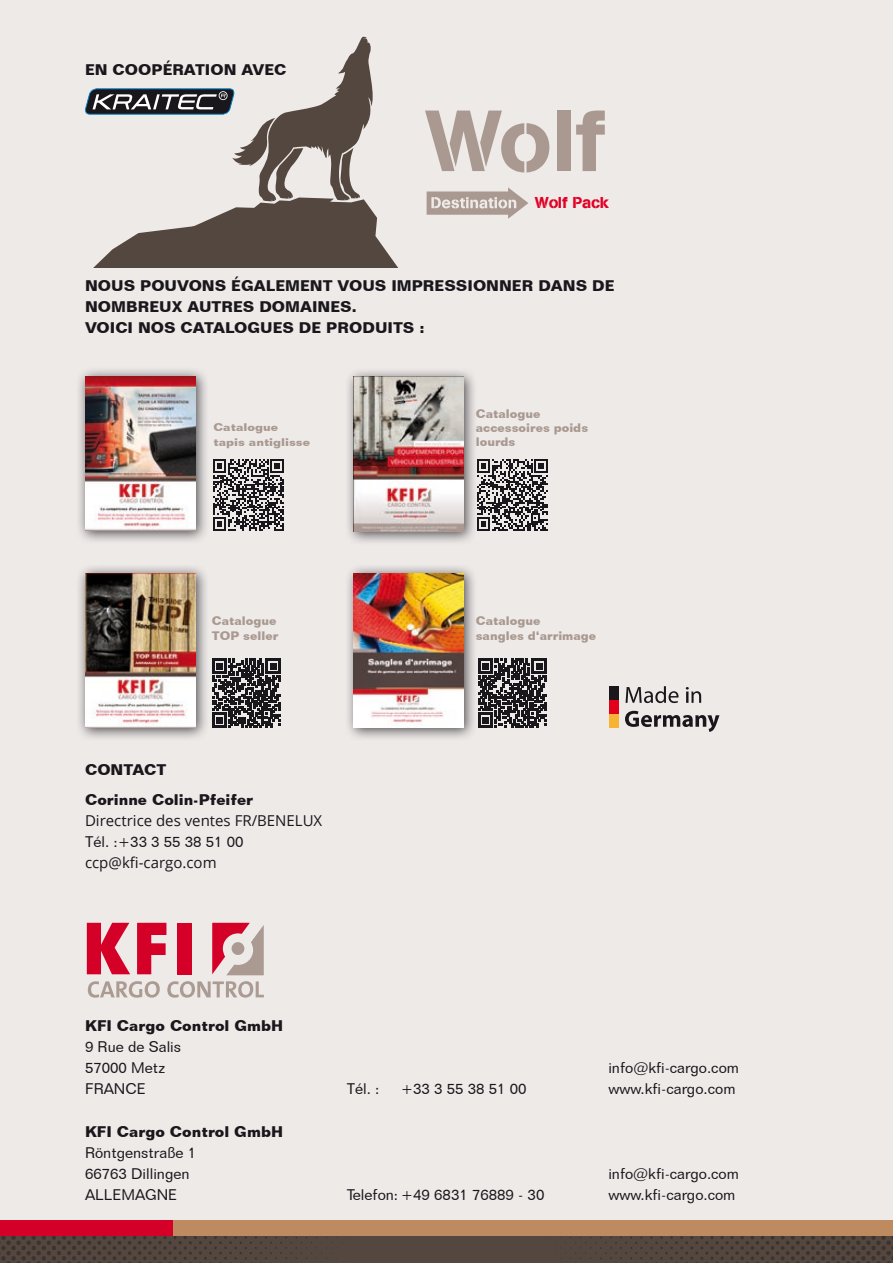
<style>
.page{position:relative;width:893px;height:1263px;background:#fff}
.page>*{position:absolute;margin:0;border:0;box-sizing:border-box;transform-origin:0 0}
.t1{font:85.65px "AG Book Stencil";color:#a99990}
.t2{font:15.75px "AG Book Stencil";color:#e20024}
.t3{font:15px/21px "Folio BT";color:#1a171c}
.t4{font:700 15px/21px "Folio BT";color:#1a171c}
.t5{font:15px "Open Sans";color:#1a171c}
.t6{font:700 12px/14.4px "Folio BT";color:#a99990}
.t7{font:700 10.8px/14.4px "Folio BT";color:#a99990;scale:1.11 1}
</style>
<div class="page">
<div style="left:0;top:0;width:893px;height:986px;background:#eeeae8"></div>
<div style="left:0;top:269px;width:893px;height:994px;background:#eeeae8"></div>
<div style="left:0;top:1220px;width:174px;height:16px;background:#d40028"></div>
<div style="left:174px;top:1220px;width:719px;height:16px;background:#be8a5f"></div>
<img style="left:0;top:1236px;width:893px;height:27px">
<svg style="left:626px;top:686px;width:52px;height:17px"></svg>
<svg style="left:686px;top:687px;width:15px;height:16px"></svg>
<svg style="left:625px;top:711px;width:94px;height:21px"></svg>
<div style="left:609px;top:687px;width:10px;height:13px;background:#1a171c"></div>
<div style="left:609px;top:700px;width:10px;height:14px;background:#e2001a"></div>
<div style="left:609px;top:714px;width:10px;height:13px;background:#f8b335"></div>
<svg style="left:212px;top:659px;width:68px;height:68px"></svg>
<div style="left:76px;top:564px;width:133px;height:178px;background:#1a171c;opacity:.75"></div>
<img style="left:85px;top:573px;width:110px;height:154px">
<svg style="left:427px;top:187px;width:101px;height:32px"></svg>
<svg style="left:85px;top:37px;width:313px;height:231px"></svg>
<svg style="left:213px;top:459px;width:71px;height:71px"></svg>
<div style="left:76px;top:367px;width:133px;height:178px;background:#1a171c;opacity:.75"></div>
<img style="left:85px;top:376px;width:110px;height:154px">
<svg style="left:478px;top:459px;width:70px;height:71px"></svg>
<div style="left:344px;top:368px;width:134px;height:178px;background:#1a171c;opacity:.75"></div>
<img style="left:353px;top:377px;width:111px;height:154px">
<div style="left:344px;top:564px;width:134px;height:178px;background:#1a171c;opacity:.75"></div>
<img style="left:353px;top:573px;width:111px;height:154px">
<svg style="left:212px;top:923px;width:52px;height:52px"></svg>
<svg style="left:87px;top:923px;width:43px;height:51px"></svg>
<svg style="left:137px;top:923px;width:29px;height:51px"></svg>
<div style="left:178px;top:923px;width:14px;height:51px;background:#d50028"></div>
<svg style="left:88px;top:981px;width:72px;height:17px"></svg>
<svg style="left:167px;top:981px;width:97px;height:17px"></svg>
<svg style="left:478px;top:659px;width:68px;height:68px"></svg>
<p class="t4" style="left:85px;top:59px;width:203px">EN COOPÉRATION AVEC</p>
<h1 class="t1" style="left:425px;top:90px;width:182px">Wolf</h1>
<p class="t2" style="left:535px;top:193px;width:76px">Wolf Pack</p>
<p class="t4" style="left:85px;top:275px;width:531px">NOUS POUVONS ÉGALEMENT VOUS IMPRESSIONNER DANS DE<br>NOMBREUX AUTRES DOMAINES.<br>VOICI NOS CATALOGUES DE PRODUITS :</p>
<p class="t7" style="left:213px;top:420px;width:89px">Catalogue tapis antiglisse</p>
<p class="t6" style="left:476px;top:406px;width:114px">Catalogue accessoires poids lourds</p>
<p class="t6" style="left:212px;top:613px;width:68px">Catalogue<br>TOP seller</p>
<p class="t4" style="left:85px;top:754px;width:170px;line-height:30.6px">CONTACT<br>Corinne Colin-Pfeifer</p>
<p class="t5" style="left:85px;top:810px;width:239px">Directrice des ventes FR/BENELUX</p>
<p class="t3" style="left:85px;top:831px;width:160px">Tél. :+33 3 55 38 51 00</p>
<p class="t5" style="left:85px;top:852px;width:133px">ccp@kfi-cargo.com</p>
<p class="t6" style="left:476px;top:613px;width:122px">Catalogue<br>sangles d‘arrimage</p>
<p class="t4" style="left:85px;top:1015px;width:200px">KFI Cargo Control GmbH</p>
<p class="t3" style="left:85px;top:1036px;width:98px">9 Rue de Salis<br>57000 Metz<br>FRANCE</p>
<p class="t4" style="left:85px;top:1121px;width:200px">KFI Cargo Control GmbH</p>
<p class="t3" style="left:85px;top:1142px;width:113px">Röntgenstraße 1<br>66763 Dillingen<br>ALLEMAGNE</p>
<p class="t3" style="left:347px;top:1078px;width:34px">Tél. :</p>
<p class="t3" style="left:401px;top:1078px;width:127px">+33 3 55 38 51 00</p>
<p class="t3" style="left:347px;top:1184px;width:199px">Telefon: +49 6831 76889 - 30</p>
<p class="t3" style="left:608px;top:1057px;width:132px">info@kfi-cargo.com www.kfi-cargo.com</p>
<p class="t3" style="left:608px;top:1163px;width:132px">info@kfi-cargo.com www.kfi-cargo.com</p>
</div>
